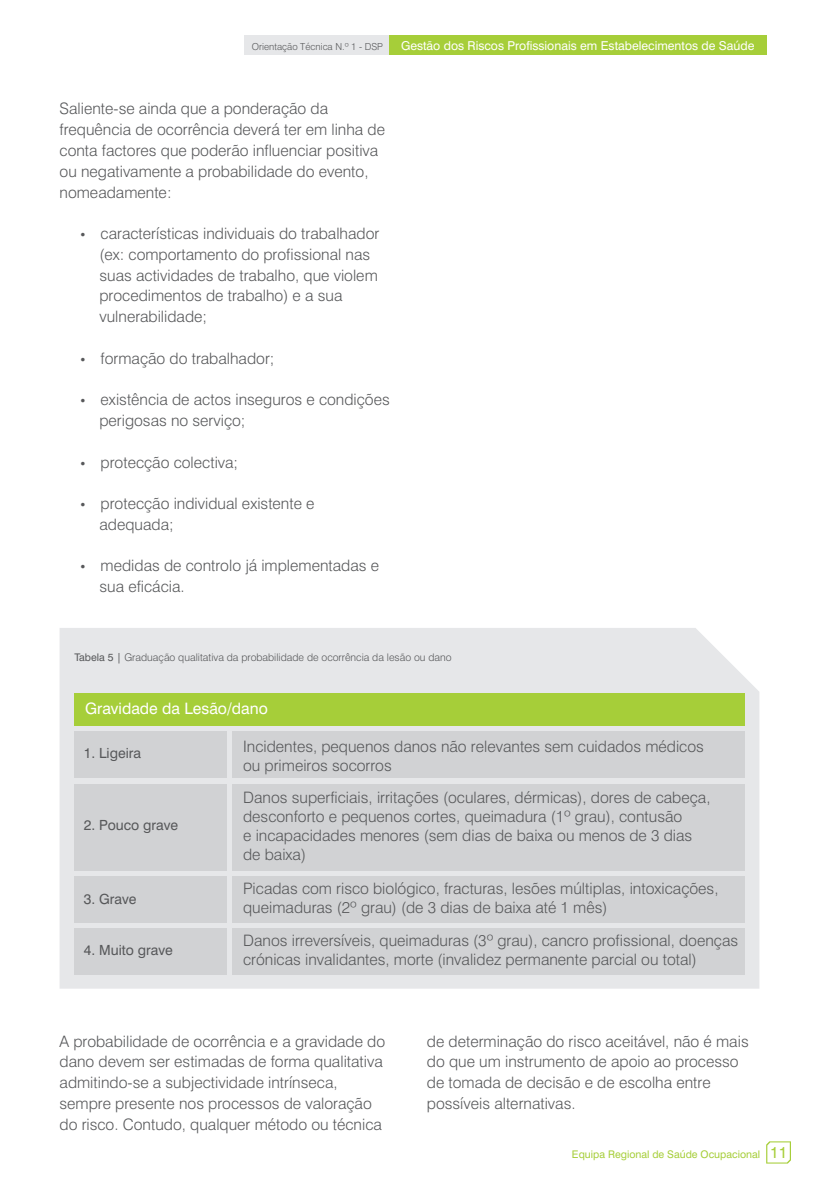
<style>
.page{position:relative;width:819px;height:1191px;background:#fff}
.page>*{position:absolute;margin:0;border:0;box-sizing:border-box;transform-origin:0 0}
.t1{font:300 15.75px/20.8px "Swiss 721 BT";color:#57585a}
.t2{font:15.75px "Swiss 721 BT";color:#fff}
.t3{font:15.75px "Swiss 721 BT";color:#a6ce39}
.t4{font:14px "Swiss 721 BT";color:#57585a}
.t5{font:12.25px "Swiss 721 BT";color:#fff}
.t6{font:300 10.5px "Swiss 721 BT";color:#57585a}
.t7{font:10.5px "Swiss 721 BT";color:#a6ce39}
.t8{font:300 9.62px "Swiss 721 BT";color:#57585a}
.s1{font-weight:400}
</style>
<div class="page">
<svg style="left:60px;top:628px;width:699px;height:360px;fill:#e6e7e9"></svg>
<div style="left:233px;top:731px;width:512px;height:47px;background:#d1d2d4"></div>
<div style="left:233px;top:783px;width:512px;height:87px;background:#d1d2d4"></div>
<div style="left:233px;top:876px;width:512px;height:46px;background:#d1d2d4"></div>
<div style="left:74px;top:876px;width:152px;height:46px;background:#d1d2d4"></div>
<div style="left:233px;top:928px;width:512px;height:46px;background:#d1d2d4"></div>
<div style="left:74px;top:928px;width:152px;height:46px;background:#d1d2d4"></div>
<svg style="left:766px;top:1141px;width:25px;height:22px"></svg>
<div style="left:244px;top:35px;width:145px;height:20px;background:#e6e7e9"></div>
<div style="left:389px;top:35px;width:377px;height:20px;background:#a6ce39"></div>
<div style="left:74px;top:693px;width:671px;height:32px;background:#a6ce39"></div>
<div style="left:74px;top:731px;width:152px;height:47px;background:#d1d2d4"></div>
<div style="left:74px;top:783px;width:152px;height:87px;background:#d1d2d4"></div>
<p class="t8" style="left:252px;top:42px;width:133px">Orientação Técnica N.º 1 - DSP</p>
<p class="t5" style="left:401px;top:40px;width:355px">Gestão dos Riscos Profissionais em Estabelecimentos de Saúde</p>
<p class="t1" style="left:60px;top:100px;width:327px">Saliente-se ainda que a ponderação da frequência de ocorrência deverá ter em linha de conta factores que poderão influenciar positiva ou negativamente a probabilidade do evento, nomeadamente:</p>
<p class="t1" style="left:99px;top:224px;width:281px;text-indent:-19px">•características individuais do trabalhador (ex: comportamento do profissional nas suas actividades de trabalho, que violem procedimentos de trabalho) e a sua vulnerabilidade;</p>
<p class="t1" style="left:80px;top:349px;width:196px">•formação do trabalhador;</p>
<p class="t1" style="left:99px;top:391px;width:292px;text-indent:-19px">•existência de actos inseguros e condições perigosas no serviço;</p>
<p class="t1" style="left:80px;top:453px;width:159px">•protecção colectiva;</p>
<p class="t1" style="left:99px;top:494px;width:217px;text-indent:-19px">•protecção individual existente e adequada;</p>
<p class="t1" style="left:99px;top:557px;width:281px;text-indent:-19px">•medidas de controlo já implementadas e sua eficácia.</p>
<p class="t6" style="left:74px;top:653px;width:378px"><span class="s1">Tabela 5 |</span> Graduação qualitativa da probabilidade de ocorrência da lesão ou dano</p>
<p class="t2" style="left:85px;top:701px;width:184px">Gravidade da Lesão/dano</p>
<p class="t1" style="left:243px;top:738px;width:462px;line-height:18.9px">Incidentes, pequenos danos não relevantes sem cuidados médicos ou primeiros socorros</p>
<p class="t4" style="left:84px;top:748px;width:59px">1. Ligeira</p>
<p class="t4" style="left:84px;top:819px;width:96px">2. Pouco grave</p>
<p class="t4" style="left:84px;top:893px;width:54px">3. Grave</p>
<p class="t4" style="left:84px;top:944px;width:90px">4. Muito grave</p>
<p class="t1" style="left:243px;top:789px;width:469px;line-height:18.9px">Danos superficiais, irritações (oculares, dérmicas), dores de cabeça, desconforto e pequenos cortes, queimadura (1º grau), contusão<br>e incapacidades menores (sem dias de baixa ou menos de 3 dias de baixa)</p>
<p class="t1" style="left:243px;top:880px;width:477px;line-height:18.9px">Picadas com risco biológico, fracturas, lesões múltiplas, intoxicações, queimaduras (2º grau) (de 3 dias de baixa até 1 mês)</p>
<p class="t1" style="left:243px;top:932px;width:496px;line-height:18.9px">Danos irreversíveis, queimaduras (3º grau), cancro profissional, doenças crónicas invalidantes, morte (invalidez permanente parcial ou total)</p>
<p class="t1" style="left:60px;top:1032px;width:327px">A probabilidade de ocorrência e a gravidade do dano devem ser estimadas de forma qualitativa admitindo-se a subjectividade intrínseca, sempre presente nos processos de valoração do risco. Contudo, qualquer método ou técnica</p>
<p class="t1" style="left:427px;top:1032px;width:323px">de determinação do risco aceitável, não é mais do que um instrumento de apoio ao processo de tomada de decisão e de escolha entre possíveis alternativas.</p>
<p class="t7" style="left:572px;top:1150px;width:190px">Equipa Regional de Saúde Ocupacional</p>
<p class="t3" style="left:770px;top:1146px;width:19px">11</p>
</div>
